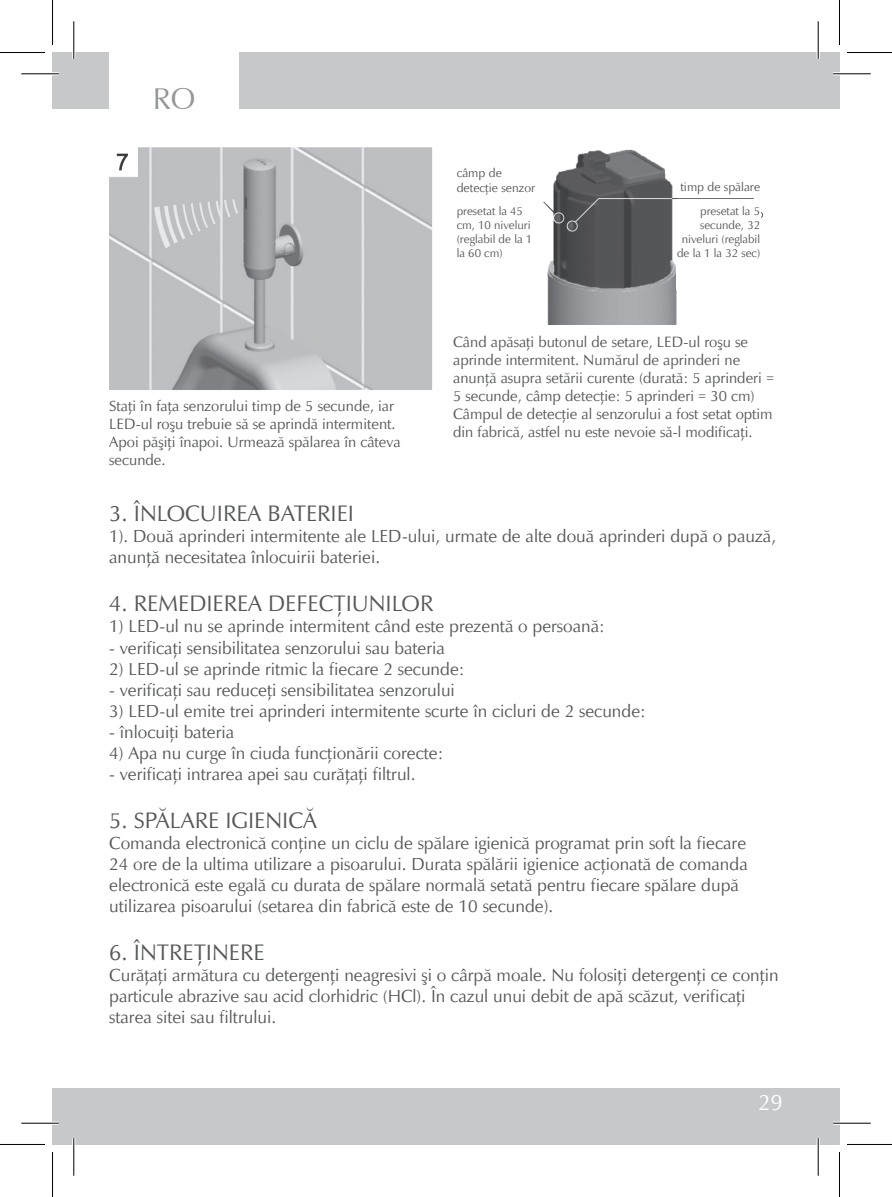
<style>
.page{position:relative;width:892px;height:1197px;background:#fff}
.page>*{position:absolute;margin:0;border:0;box-sizing:border-box;transform-origin:0 0}
.t1{font:30px "Zapf Humanist 601 BT";color:#939598}
.t2{font:22.5px "Zapf Humanist 601 TL";color:#57585a}
.t3{font:22.5px "Zapf Humanist 601 TL";color:#fff}
.t4{font:17.5px/21px "Zapf Humanist 601 TL";color:#57585a}
.t5{font:15px/18px "Zapf Humanist 601 TL";color:#57585a}
.t6{font:12.25px/14.8px "Zapf Humanist 601 TL";color:#57585a}
.t7{font:11.75px/14px "Zapf Humanist 601 TL";color:#57585a}
</style>
<div class="page">
<div style="left:52px;top:1087px;width:787px;height:57px;background:#c7c8ca"></div>
<div style="left:52px;top:52px;width:787px;height:57px;background:#c7c8ca"></div>
<div style="left:109px;top:52px;width:130px;height:60px;background:#fff"></div>
<img style="left:543px;top:150px;width:219px;height:174px">
<div style="left:456px;top:168px;width:88px;height:34px;background:#fff"></div>
<img style="left:109px;top:147px;width:324px;height:243px">
<div style="left:674px;top:182px;width:86px;height:15px;background:#fff"></div>
<div style="left:676px;top:206px;width:84px;height:84px;background:#fff"></div>
<hr style="left:21px;top:72px;width:38px;height:3px;background:#fff">
<hr style="left:833px;top:72px;width:37px;height:3px;background:#fff">
<hr style="left:21px;top:1121px;width:38px;height:3px;background:#fff">
<hr style="left:833px;top:1121px;width:37px;height:3px;background:#fff">
<hr style="left:72px;top:21px;width:3px;height:38px;background:#fff">
<hr style="left:72px;top:1138px;width:3px;height:37px;background:#fff">
<hr style="left:816px;top:21px;width:3px;height:38px;background:#fff">
<hr style="left:816px;top:1138px;width:3px;height:37px;background:#fff">
<hr style="left:21px;top:73px;width:38px;height:1px;background:#000">
<hr style="left:833px;top:73px;width:37px;height:1px;background:#000">
<hr style="left:21px;top:1122px;width:38px;height:1px;background:#000">
<hr style="left:833px;top:1122px;width:37px;height:1px;background:#000">
<hr style="left:73px;top:21px;width:1px;height:38px;background:#000">
<hr style="left:73px;top:1138px;width:1px;height:37px;background:#000">
<hr style="left:817px;top:21px;width:1px;height:38px;background:#000">
<hr style="left:817px;top:1138px;width:1px;height:37px;background:#000">
<hr style="left:0;top:52px;width:45px;height:1px;background:#000">
<hr style="left:847px;top:52px;width:45px;height:1px;background:#000">
<hr style="left:0;top:1143px;width:45px;height:1px;background:#000">
<hr style="left:847px;top:1143px;width:45px;height:1px;background:#000">
<hr style="left:52px;top:0;width:1px;height:45px;background:#000">
<hr style="left:52px;top:1151px;width:1px;height:45px;background:#000">
<hr style="left:839px;top:0;width:1px;height:45px;background:#000">
<hr style="left:839px;top:1151px;width:1px;height:45px;background:#000">
<h1 class="t1" style="left:153px;top:80px;width:44px">RO</h1>
<p class="t5" style="left:109px;top:396px;width:293px">Stați în faţa senzorului timp de 5 secunde, iar LED-ul roşu trebuie să se aprindă intermitent.<br>Apoi păşiţi înapoi. Urmează spălarea în câteva secunde.</p>
<p class="t6" style="left:456px;top:166px;width:80px">câmp de detecţie senzor</p>
<p class="t7" style="left:456px;top:203px;width:77px">presetat la 45 cm, 10 niveluri (reglabil de la 1 la 60 cm)</p>
<p class="t6" style="left:680px;top:179px;width:81px">timp de spălare</p>
<p class="t7" style="left:677px;top:204px;width:85px;text-align:right">presetat la 5 secunde, 32 niveluri (reglabil de la 1 la 32 sec)</p>
<p class="t5" style="left:453px;top:333px;width:323px">Când apăsaţi butonul de setare, LED-ul roşu se aprinde intermitent. Numărul de aprinderi ne anunţă asupra setării curente (durată: 5 aprinderi = 5 secunde, câmp detecţie: 5 aprinderi = 30 cm)<br>Câmpul de detecţie al senzorului a fost setat optim din fabrică, astfel nu este nevoie să-l modificaţi.</p>
<p class="t2" style="left:109px;top:499px;width:63px">3. ÎNLOC</p>
<p class="t2" style="left:200px;top:499px;width:156px">UIREA BATERIEI</p>
<p class="t4" style="left:109px;top:526px;width:668px">1). Două aprinderi intermitente ale LED-ului, urmate de alte două aprinderi după o pauză, anunță necesitatea înlocuirii bateriei.</p>
<p class="t2" style="left:109px;top:589px;width:297px">4. REMEDIEREA DEFECŢIUNILOR</p>
<p class="t4" style="left:109px;top:616px;width:497px">1) LED-ul nu se aprinde intermitent când este prezentă o persoană:</p>
<p class="t4" style="left:109px;top:637px;width:337px">- verificaţi sensibilitatea senzorului sau bateria</p>
<p class="t4" style="left:109px;top:658px;width:357px">2) LED-ul se aprinde ritmic la fiecare 2 secunde:</p>
<p class="t4" style="left:109px;top:679px;width:347px">- verificaţi sau reduceţi sensibilitatea senzorului</p>
<p class="t4" style="left:109px;top:700px;width:538px">3) LED-ul emite trei aprinderi intermitente scurte în cicluri de 2 secunde:</p>
<p class="t4" style="left:109px;top:721px;width:126px">- înlocuiţi bateria</p>
<p class="t4" style="left:109px;top:742px;width:336px">4) Apa nu curge în ciuda funcţionării corecte:</p>
<p class="t4" style="left:109px;top:763px;width:308px">- verificaţi intrarea apei sau curăţaţi filtrul.</p>
<p class="t2" style="left:109px;top:805px;width:209px">5. SPĂLARE IGIENICĂ</p>
<p class="t4" style="left:109px;top:832px;width:640px">Comanda electronică conţine un ciclu de spălare igienică programat prin soft la fiecare 24 ore de la ultima utilizare a pisoarului. Durata spălării igienice acţionată de comanda electronică este egală cu durata de spălare normală setată pentru fiecare spălare după utilizarea pisoarului (setarea din fabrică este de 10 secunde).</p>
<p class="t2" style="left:109px;top:937px;width:157px">6. ÎNTREŢINERE</p>
<p class="t4" style="left:109px;top:964px;width:671px">Curăţaţi armătura cu detergenţi neagresivi şi o cârpă moale. Nu folosiţi detergenţi ce conţin particule abrazive sau acid clorhidric (HCl). În cazul unui debit de apă scăzut, verificaţi starea sitei sau filtrului.</p>
<p class="t3" style="left:758px;top:1088px;width:26px">29</p>
</div>
